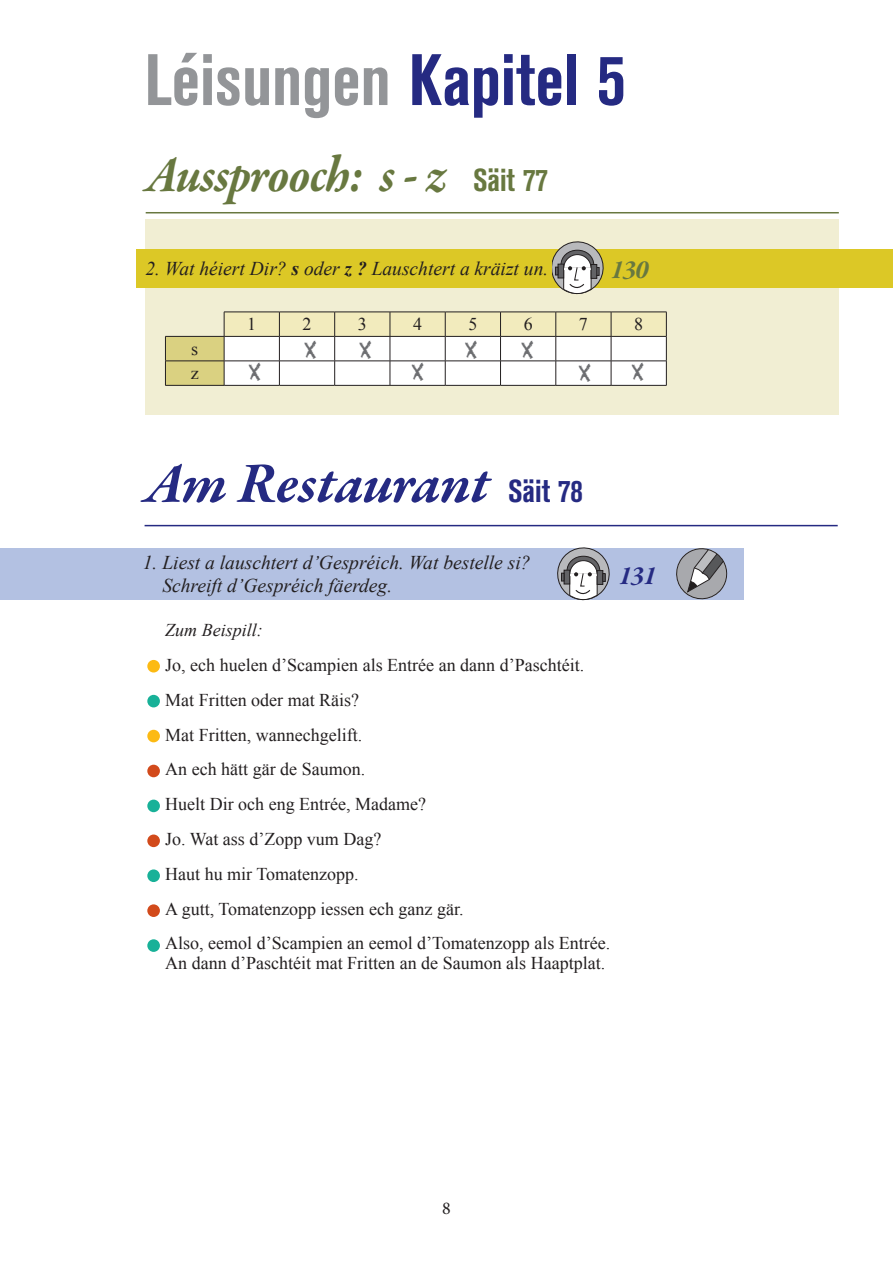
<style>
.page{position:relative;width:893px;height:1263px;background:#fff}
.page>*{position:absolute;margin:0;border:0;box-sizing:border-box;transform-origin:0 0}
.t1{font:700 condensed 72px "Akzidenz Grotesk BE";color:#939598}
.t2{font:italic 700 58.5px "Garamond Premr Pro";letter-spacing:-.005em;color:#252a82}
.t3{font:italic 700 52.5px "Garamond Premr Pro";letter-spacing:-.025em;color:#687840;scale:.92 1}
.t4{font:italic 700 27px "Garamond Premr Pro";color:#687840}
.t5{font:italic 700 27px "Garamond Premr Pro";color:#252a82}
.t6{font:21px "Chalkduster";color:#6c6d70}
.t7{font:italic 19.5px "Times New Roman";color:#231f20}
.t8{font:18px/19.8px "Times New Roman";color:#231f20}
.t9{font:italic 18px "Times New Roman";color:#231f20}
.t10{font:18px "Minion Pro";color:#231f20}
.s1{color:#252a82}
.s2{font-family:"Akzidenz Grotesk BE";font-style:normal;font-stretch:condensed;font-size:31.5px}
.s3{font-weight:700}
</style>
<div class="page">
<hr style="left:146px;top:212px;width:693px;height:1px;background:#687840">
<div style="left:145px;top:219px;width:694px;height:196px;background:#f1eed3"></div>
<div style="left:137px;top:249px;width:756px;height:39px;background:#dcc826"></div>
<svg style="left:553px;top:242px;width:51px;height:52px"></svg>
<svg style="left:165px;top:312px;width:502px;height:73px;background:#ece9d5"></svg>
<hr style="left:165px;top:385px;width:59px;height:1px;background:#231f20">
<hr style="left:224px;top:385px;width:55px;height:1px;background:#231f20">
<hr style="left:279px;top:385px;width:56px;height:1px;background:#231f20">
<hr style="left:335px;top:385px;width:55px;height:1px;background:#231f20">
<hr style="left:390px;top:385px;width:55px;height:1px;background:#231f20">
<hr style="left:445px;top:385px;width:55px;height:1px;background:#231f20">
<hr style="left:500px;top:385px;width:56px;height:1px;background:#231f20">
<hr style="left:556px;top:385px;width:55px;height:1px;background:#231f20">
<hr style="left:611px;top:385px;width:56px;height:1px;background:#231f20">
<hr style="left:145px;top:525px;width:693px;height:1px;background:#252a82">
<div style="left:0;top:548px;width:744px;height:51px;background:#b3c1e2"></div>
<svg style="left:557px;top:547px;width:53px;height:53px"></svg>
<svg style="left:675px;top:548px;width:53px;height:52px"></svg>
<div style="left:147px;top:660px;width:13px;height:12px;background:#fcba13;border-radius:50%"></div>
<div style="left:147px;top:939px;width:13px;height:13px;background:#18b198;border-radius:50%"></div>
<div style="left:147px;top:730px;width:13px;height:12px;background:#fcba13;border-radius:50%"></div>
<div style="left:147px;top:800px;width:13px;height:12px;background:#18b198;border-radius:50%"></div>
<div style="left:147px;top:869px;width:13px;height:13px;background:#18b198;border-radius:50%"></div>
<div style="left:147px;top:695px;width:13px;height:12px;background:#18b198;border-radius:50%"></div>
<div style="left:147px;top:904px;width:13px;height:13px;background:#d24a1b;border-radius:50%"></div>
<div style="left:147px;top:765px;width:13px;height:12px;background:#d24a1b;border-radius:50%"></div>
<div style="left:147px;top:834px;width:13px;height:13px;background:#d24a1b;border-radius:50%"></div>
<p class="t1" style="left:145px;top:39px;width:482px">Léisungen <span class="s1">Kapitel 5</span></p>
<p class="t3" style="left:146px;top:143px;width:439px">Aussprooch: s - z <span class="s2">Säit 77</span></p>
<p class="t7" style="left:145px;top:255px;width:404px">2. Wat héiert Dir? <span class="s3">s</span> oder <span class="s3">z ?</span> Lauschtert a kräizt un.</p>
<p class="t4" style="left:610px;top:253px;width:40px">130</p>
<p class="t8" style="left:191px;top:339px;width:9px">s</p>
<p class="t8" style="left:191px;top:363px;width:9px">z</p>
<p class="t8" style="left:247px;top:314px;width:10px">1</p>
<p class="t8" style="left:303px;top:314px;width:10px">2</p>
<p class="t8" style="left:358px;top:314px;width:10px">3</p>
<p class="t8" style="left:413px;top:314px;width:10px">4</p>
<p class="t8" style="left:468px;top:314px;width:10px">5</p>
<p class="t8" style="left:524px;top:314px;width:10px">6</p>
<p class="t8" style="left:579px;top:314px;width:10px">7</p>
<p class="t8" style="left:634px;top:314px;width:10px">8</p>
<p class="t6" style="left:249px;top:361px;width:14px">X</p>
<p class="t6" style="left:304px;top:339px;width:14px">X</p>
<p class="t6" style="left:359px;top:339px;width:14px">X</p>
<p class="t6" style="left:411px;top:361px;width:14px">X</p>
<p class="t6" style="left:465px;top:339px;width:14px">X</p>
<p class="t6" style="left:521px;top:339px;width:14px">X</p>
<p class="t6" style="left:578px;top:362px;width:14px">X</p>
<p class="t6" style="left:631px;top:361px;width:14px">X</p>
<p class="t2" style="left:145px;top:447px;width:440px">Am Restaurant <span class="s2">Säit 78</span></p>
<p class="t7" style="left:143px;top:549px;width:389px">1. Liest a lauschtert d’Gespréich. Wat bestelle si?</p>
<p class="t7" style="left:162px;top:572px;width:231px">Schreift d’Gespréich fäerdeg.</p>
<p class="t5" style="left:618px;top:558px;width:40px">131</p>
<p class="t9" style="left:165px;top:618px;width:99px">Zum Beispill:</p>
<p class="t8" style="left:165px;top:655px;width:420px">Jo, ech huelen d’Scampien als Entrée an dann d’Paschtéit.</p>
<p class="t8" style="left:165px;top:690px;width:195px">Mat Fritten oder mat Räis?</p>
<p class="t8" style="left:165px;top:724px;width:198px">Mat Fritten, wannechgelift.</p>
<p class="t8" style="left:165px;top:759px;width:201px">An ech hätt gär de Saumon.</p>
<p class="t8" style="left:165px;top:794px;width:262px">Huelt Dir och eng Entrée, Madame?</p>
<p class="t8" style="left:165px;top:829px;width:218px">Jo. Wat ass d’Zopp vum Dag?</p>
<p class="t8" style="left:165px;top:864px;width:195px">Haut hu mir Tomatenzopp.</p>
<p class="t8" style="left:165px;top:898px;width:300px">A gutt, Tomatenzopp iessen ech ganz gär.</p>
<p class="t8" style="left:165px;top:933px;width:447px">Also, eemol d’Scampien an eemol d’Tomatenzopp als Entrée.<br>An dann d’Paschtéit mat Fritten an de Saumon als Haaptplat.</p>
<p class="t10" style="left:442px;top:1196px;width:10px">8</p>
</div>
